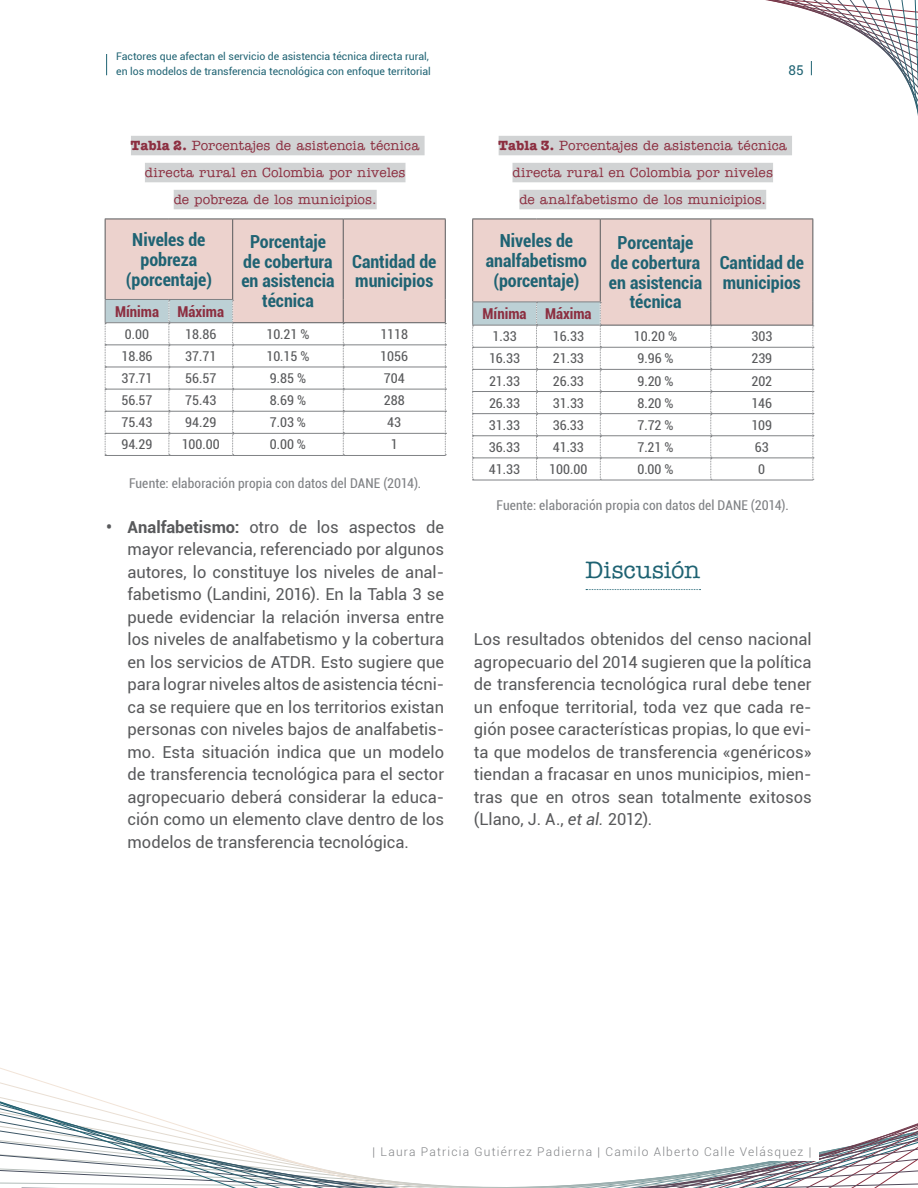
<style>
.page{position:relative;width:918px;height:1188px;background:#fff}
.page>*{position:absolute;margin:0;border:0;box-sizing:border-box;transform-origin:0 0}
.t1{font:500 24px "American Typewriter";color:#1f6373}
.t2{font:700 condensed 18px/19.8px "Roboto";color:#1f6373;text-align:center}
.t3{font:16.5px/22.5px "Roboto";color:#58595b;text-align:justify}
.t4{font:700 condensed 15px "Roboto";color:#8c2e40}
.t5{font:condensed 13.5px "Roboto";color:#58595b}
.t6{font:500 13.5px/27px "American Typewriter";letter-spacing:.01em;color:#8c2e40;text-align:center}
.t7{font:condensed 13.5px "Roboto";letter-spacing:.01em;color:#808285}
.t8{font:13.5px "Roboto";color:#1f6373}
.t9{font:300 12px "Roboto";letter-spacing:.1em;color:#808285}
.t10{font:10.5px/15px "Roboto";color:#1f6373}
.s1{font-weight:700}
.s2{font-style:italic}
</style>
<div class="page">
<svg style="left:882px;top:1129px;width:18px;height:57px"></svg>
<svg style="left:864px;top:1136px;width:18px;height:52px"></svg>
<svg style="left:829px;top:1146px;width:18px;height:42px"></svg>
<svg style="left:0;top:1086px;width:776px;height:102px"></svg>
<div style="left:378px;top:1141px;width:441px;height:20px;background:#fff"></div>
<svg style="left:106px;top:54px;width:1px;height:21px"></svg>
<svg style="left:765px;top:0;width:153px;height:116px"></svg>
<div style="left:131px;top:136px;width:294px;height:19px;background:#d1d3d4"></div>
<div style="left:145px;top:163px;width:261px;height:19px;background:#d1d3d4"></div>
<div style="left:174px;top:190px;width:203px;height:19px;background:#d1d3d4"></div>
<hr style="left:105px;top:455px;width:64px;height:1px;background:#808285">
<hr style="left:169px;top:455px;width:64px;height:1px;background:#808285">
<hr style="left:233px;top:455px;width:110px;height:1px;background:#808285">
<hr style="left:343px;top:455px;width:103px;height:1px;background:#808285">
<svg style="left:105px;top:219px;width:341px;height:236px"></svg>
<hr style="left:343px;top:322px;width:103px;height:1px;background:#58595b">
<div style="left:499px;top:136px;width:293px;height:19px;background:#d1d3d4"></div>
<div style="left:512px;top:163px;width:261px;height:19px;background:#d1d3d4"></div>
<div style="left:519px;top:190px;width:247px;height:19px;background:#d1d3d4"></div>
<svg style="left:586px;top:589px;width:115px;height:1px"></svg>
<hr style="left:472px;top:480px;width:64px;height:1px;background:#808285">
<hr style="left:536px;top:480px;width:64px;height:1px;background:#808285">
<hr style="left:600px;top:480px;width:111px;height:1px;background:#808285">
<hr style="left:711px;top:480px;width:102px;height:1px;background:#808285">
<svg style="left:472px;top:219px;width:342px;height:261px"></svg>
<hr style="left:711px;top:325px;width:102px;height:1px;background:#58595b">
<hr style="left:472px;top:219px;width:64px;height:1px;background:#58595b">
<hr style="left:472px;top:219px;width:1px;height:83px;background:#58595b">
<hr style="left:536px;top:219px;width:64px;height:1px;background:#58595b">
<hr style="left:600px;top:219px;width:1px;height:83px;background:#58595b">
<hr style="left:472px;top:302px;width:64px;height:1px;background:#808285">
<hr style="left:536px;top:302px;width:65px;height:1px;background:#808285">
<p class="t10" style="left:116px;top:49px;width:316px">Factores que afectan el servicio de asistencia técnica directa rural, en los modelos de transferencia tecnológica con enfoque territorial</p>
<p class="t6" style="left:131px;top:132px;width:290px"><span class="s1">Tabla 2.</span> Porcentajes de asistencia técnica directa rural en Colombia por niveles<br>de pobreza de los municipios.</p>
<p class="t2" style="left:126px;top:229px;width:88px">Niveles de pobreza (porcentaje)</p>
<p class="t2" style="left:241px;top:231px;width:95px">Porcentaje de cobertura en asistencia técnica</p>
<p class="t2" style="left:352px;top:251px;width:86px;text-align:left">Cantidad de municipios</p>
<p class="t4" style="left:115px;top:301px;width:111px">Mínima Máxima</p>
<p class="t5" style="left:125px;top:325px;width:26px">0.00</p>
<p class="t5" style="left:185px;top:325px;width:33px">18.86</p>
<p class="t5" style="left:266px;top:325px;width:45px">10.21 %</p>
<p class="t5" style="left:380px;top:325px;width:29px">1118</p>
<p class="t5" style="left:121px;top:347px;width:33px">18.86</p>
<p class="t5" style="left:185px;top:347px;width:33px">37.71</p>
<p class="t5" style="left:266px;top:347px;width:45px">10.15 %</p>
<p class="t5" style="left:380px;top:347px;width:29px">1056</p>
<p class="t5" style="left:121px;top:369px;width:33px">37.71</p>
<p class="t5" style="left:185px;top:369px;width:33px">56.57</p>
<p class="t5" style="left:270px;top:369px;width:38px">9.85 %</p>
<p class="t5" style="left:384px;top:369px;width:22px">704</p>
<p class="t5" style="left:121px;top:391px;width:33px">56.57</p>
<p class="t5" style="left:185px;top:391px;width:33px">75.43</p>
<p class="t5" style="left:270px;top:391px;width:38px">8.69 %</p>
<p class="t5" style="left:384px;top:391px;width:22px">288</p>
<p class="t5" style="left:121px;top:413px;width:33px">75.43</p>
<p class="t5" style="left:185px;top:413px;width:33px">94.29</p>
<p class="t5" style="left:270px;top:413px;width:38px">7.03 %</p>
<p class="t5" style="left:387px;top:413px;width:15px">43</p>
<p class="t5" style="left:121px;top:435px;width:33px">94.29</p>
<p class="t5" style="left:182px;top:435px;width:40px">100.00</p>
<p class="t5" style="left:270px;top:435px;width:38px">0.00 %</p>
<p class="t5" style="left:391px;top:435px;width:8px">1</p>
<p class="t7" style="left:129px;top:473px;width:294px">Fuente: elaboración propia con datos del DANE (2014).</p>
<p class="t3" style="left:128px;top:515px;width:318px;text-indent:-21px"><span class="s1">• Analfabetismo:</span> otro de los aspectos de mayor relevancia, referenciado por algunos autores, lo constituye los niveles de anal&shy;fabetismo (Landini, 2016). En la Tabla 3 se puede evidenciar la relación inversa entre los niveles de analfabetismo y la cobertura en los servicios de ATDR. Esto sugiere que para lograr niveles altos de asistencia técni&shy;ca se requiere que en los territorios existan personas con niveles bajos de analfabetis&shy;mo. Esta situación indica que un modelo de transferencia tecnológica para el sector agropecuario deberá considerar la educa&shy;ción como un elemento clave dentro de los modelos de transferencia tecnológica.</p>
<p class="t8" style="left:788px;top:61px;width:17px">85</p>
<p class="t6" style="left:499px;top:132px;width:290px"><span class="s1">Tabla 3.</span> Porcentajes de asistencia técnica directa rural en Colombia por niveles<br>de analfabetismo de los municipios.</p>
<p class="t2" style="left:486px;top:230px;width:103px">Niveles de analfabetismo (porcentaje)</p>
<p class="t2" style="left:609px;top:232px;width:95px">Porcentaje de cobertura en asistencia técnica</p>
<p class="t2" style="left:720px;top:252px;width:86px;text-align:left">Cantidad de municipios</p>
<p class="t4" style="left:483px;top:303px;width:111px">Mínima Máxima</p>
<p class="t5" style="left:493px;top:327px;width:26px">1.33</p>
<p class="t5" style="left:553px;top:327px;width:33px">16.33</p>
<p class="t5" style="left:634px;top:327px;width:45px">10.20 %</p>
<p class="t5" style="left:751px;top:327px;width:22px">303</p>
<p class="t5" style="left:489px;top:349px;width:33px">16.33</p>
<p class="t5" style="left:553px;top:349px;width:33px">21.33</p>
<p class="t5" style="left:637px;top:349px;width:38px">9.96 %</p>
<p class="t5" style="left:751px;top:349px;width:22px">239</p>
<p class="t5" style="left:489px;top:371px;width:33px">21.33</p>
<p class="t5" style="left:553px;top:371px;width:33px">26.33</p>
<p class="t5" style="left:637px;top:371px;width:38px">9.20 %</p>
<p class="t5" style="left:751px;top:371px;width:22px">202</p>
<p class="t5" style="left:489px;top:393px;width:33px">26.33</p>
<p class="t5" style="left:553px;top:393px;width:33px">31.33</p>
<p class="t5" style="left:637px;top:393px;width:38px">8.20 %</p>
<p class="t5" style="left:751px;top:393px;width:22px">146</p>
<p class="t5" style="left:489px;top:416px;width:33px">31.33</p>
<p class="t5" style="left:553px;top:416px;width:33px">36.33</p>
<p class="t5" style="left:637px;top:416px;width:38px">7.72 %</p>
<p class="t5" style="left:751px;top:416px;width:22px">109</p>
<p class="t5" style="left:489px;top:438px;width:33px">36.33</p>
<p class="t5" style="left:553px;top:438px;width:33px">41.33</p>
<p class="t5" style="left:637px;top:438px;width:38px">7.21 %</p>
<p class="t5" style="left:755px;top:438px;width:15px">63</p>
<p class="t5" style="left:489px;top:460px;width:33px">41.33</p>
<p class="t5" style="left:549px;top:460px;width:40px">100.00</p>
<p class="t5" style="left:637px;top:460px;width:38px">0.00 %</p>
<p class="t5" style="left:758px;top:460px;width:8px">0</p>
<p class="t7" style="left:497px;top:496px;width:294px">Fuente: elaboración propia con datos del DANE (2014).</p>
<h1 class="t1" style="left:586px;top:556px;width:116px">Discusión</h1>
<p class="t3" style="left:474px;top:627px;width:339px">Los resultados obtenidos del censo nacional agropecuario del 2014 sugieren que la política de transferencia tecnológica rural debe tener un enfoque territorial, toda vez que cada re&shy;gión posee características propias, lo que evi&shy;ta que modelos de transferencia «genéricos» tiendan a fracasar en unos municipios, mien&shy;tras que en otros sean totalmente exitosos (Llano, J. A., <span class="s2">et al.</span> 2012).</p>
<p class="t9" style="left:373px;top:1143px;width:440px">| Laura Patricia Gutiérrez Padierna | Camilo Alberto Calle Velásquez |</p>
</div>
